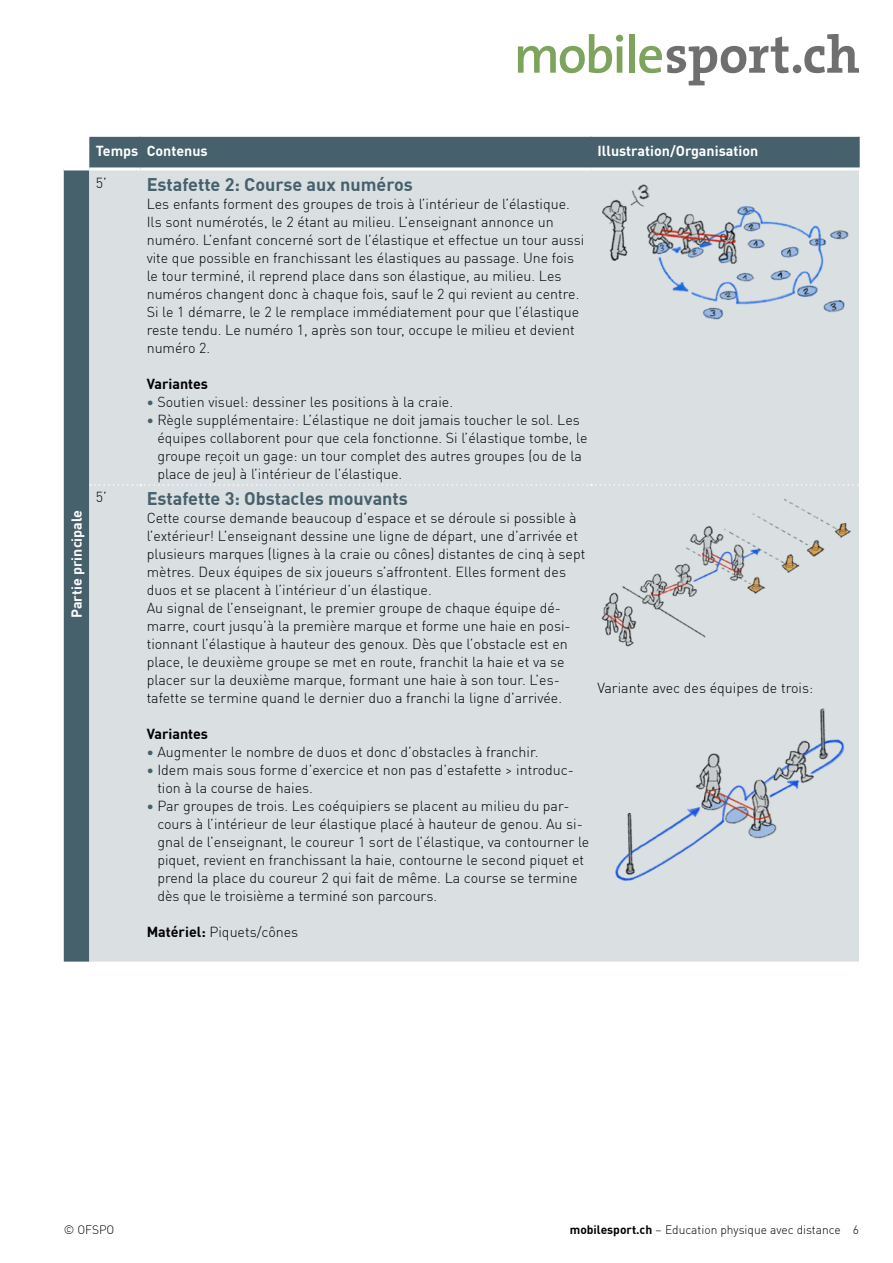
<style>
.page{position:relative;width:893px;height:1263px;background:#fff}
.page>*{position:absolute;margin:0;border:0;box-sizing:border-box;transform-origin:0 0}
.h_Untertitel{font:700 18px "DINOT";color:#46606c}
.Tabellenzelle{font:300 14.25px/18px "DINOT";color:#000}
.Tabellenkopf{font:700 14.25px "DINOT";color:#fff}
.h3_Untertitel{font:700 14.25px "DINOT";color:#000}
.h3_Untertitel-2{font:700 14.25px "DINOT";color:#fff}
.t1{font:300 12px "DINOT";color:#000}
.s1{font-weight:700;color:#46606c}
.s2{font-weight:700}
</style>
<div class="page">
<svg style="left:518px;top:34px;width:105px;height:39px"></svg>
<div style="left:629px;top:34px;width:6px;height:39px;background:#7ea35d"></div>
<svg style="left:639px;top:37px;width:150px;height:48px"></svg>
<div style="left:793px;top:65px;width:8px;height:8px;background:#706f6f;border-radius:50%"></div>
<svg style="left:804px;top:34px;width:55px;height:39px"></svg>
<div style="left:64px;top:137px;width:794px;height:824px;background:#46606c"></div>
<div style="left:89px;top:170px;width:770px;height:791px;background:#dadfe2"></div>
<hr style="left:64px;top:136px;width:25px;height:2px;background:#fff">
<hr style="left:140px;top:137px;width:1px;height:30px;background:#46606c">
<hr style="left:590px;top:137px;width:2px;height:30px;background:#46606c">
<hr style="left:858px;top:137px;width:2px;height:30px;background:#46606c">
<hr style="left:64px;top:167px;width:25px;height:3px;background:#fff">
<hr style="left:89px;top:167px;width:51px;height:3px;background:#fff">
<hr style="left:140px;top:167px;width:451px;height:3px;background:#fff">
<hr style="left:591px;top:167px;width:269px;height:3px;background:#fff">
<svg style="left:90px;top:484px;width:769px;height:2px;background:#e0e4e7"></svg>
<img style="left:597px;top:491px;width:260px;height:166px">
<img style="left:597px;top:178px;width:260px;height:151px">
<img style="left:597px;top:701px;width:260px;height:188px">
<h3 class="h3_Untertitel-2" style="left:66px;top:618px;width:110px;rotate:-90deg">Partie principale</h3>
<p class="Tabellenkopf" style="left:96px;top:140px;width:44px">Temps</p>
<p class="Tabellenkopf" style="left:147px;top:140px;width:62px">Contenus</p>
<p class="Tabellenkopf" style="left:597px;top:140px;width:162px">Illustration/Organisation</p>
<p class="Tabellenzelle" style="left:96px;top:172px;width:13px">5’</p>
<h2 class="h_Untertitel" style="left:147px;top:170px;width:268px">Estafette 2: Course aux numéros</h2>
<p class="Tabellenzelle" style="left:147px;top:193px;width:439px">Les enfants forment des groupes de trois à l’intérieur de l’élastique.<br>Ils sont numérotés, le 2 étant au milieu. L’enseignant annonce un numéro. L’enfant concerné sort de l’élastique et effectue un tour aussi vite que possible en franchissant les élastiques au passage. Une fois le tour terminé, il reprend place dans son élastique, au milieu. Les numéros changent donc à chaque fois, sauf le 2 qui revient au centre.<br>Si le 1 démarre, le 2 le remplace immédiatement pour que l’élastique reste tendu. Le numéro 1, après son tour, occupe le milieu et devient numéro 2.</p>
<h3 class="h3_Untertitel" style="left:147px;top:372px;width:63px">Variantes</h3>
<p class="Tabellenzelle" style="left:147px;top:391px;width:308px"><span class="s1">•</span> Soutien visuel: dessiner les positions à la craie.</p>
<p class="Tabellenzelle" style="left:157px;top:409px;width:432px;text-indent:-11px"><span class="s1">•</span> Règle supplémentaire: L’élastique ne doit jamais toucher le sol. Les équipes collaborent pour que cela fonctionne. Si l’élastique tombe, le groupe reçoit un gage: un tour complet des autres groupes (ou de la place de jeu) à l’intérieur de l’élastique.</p>
<p class="Tabellenzelle" style="left:96px;top:487px;width:13px">5’</p>
<h2 class="h_Untertitel" style="left:147px;top:485px;width:263px">Estafette 3: Obstacles mouvants</h2>
<p class="Tabellenzelle" style="left:147px;top:508px;width:440px">Cette course demande beaucoup d’espace et se déroule si possible à l’extérieur! L’enseignant dessine une ligne de départ, une d’arrivée et plusieurs marques (lignes à la craie ou cônes) distantes de cinq à sept mètres. Deux équipes de six joueurs s’affrontent. Elles forment des duos et se placent à l’intérieur d’un élastique.</p>
<p class="Tabellenzelle" style="left:147px;top:598px;width:425px">Au signal de l’enseignant, le premier groupe de chaque équipe dé&shy;marre, court jusqu’à la première marque et forme une haie en posi&shy;tionnant l’élastique à hauteur des genoux. Dès que l’obstacle est en place, le deuxième groupe se met en route, franchit la haie et va se placer sur la deuxième marque, formant une haie à son tour. L’es&shy;tafette se termine quand le dernier duo a franchi la ligne d’arrivée.</p>
<h3 class="h3_Untertitel" style="left:147px;top:723px;width:63px">Variantes</h3>
<p class="Tabellenzelle" style="left:147px;top:742px;width:393px"><span class="s1">•</span> Augmenter le nombre de duos et donc d’obstacles à franchir.</p>
<p class="Tabellenzelle" style="left:157px;top:760px;width:418px;text-indent:-11px"><span class="s1">•</span> Idem mais sous forme d’exercice et non pas d’estafette &gt; introduc&shy;tion à la course de haies.</p>
<p class="Tabellenzelle" style="left:157px;top:796px;width:434px;text-indent:-11px"><span class="s1">•</span> Par groupes de trois. Les coéquipiers se placent au milieu du par&shy;cours à l’intérieur de leur élastique placé à hauteur de genou. Au si&shy;gnal de l’enseignant, le coureur 1 sort de l’élastique, va contourner le piquet, revient en franchissant la haie, contourne le second piquet et prend la place du coureur 2 qui fait de même. La course se termine dès que le troisième a terminé son parcours.</p>
<p class="Tabellenzelle" style="left:147px;top:922px;width:153px"><span class="s2">Matériel:</span> Piquets/cônes</p>
<p class="Tabellenzelle" style="left:597px;top:678px;width:217px">Variante avec des équipes de trois:</p>
<p class="t1" style="left:64px;top:1220px;width:52px">© OFSPO</p>
<p class="t1" style="left:570px;top:1220px;width:291px"><span class="s2">mobilesport.ch</span> – Education physique avec distance 6</p>
</div>
